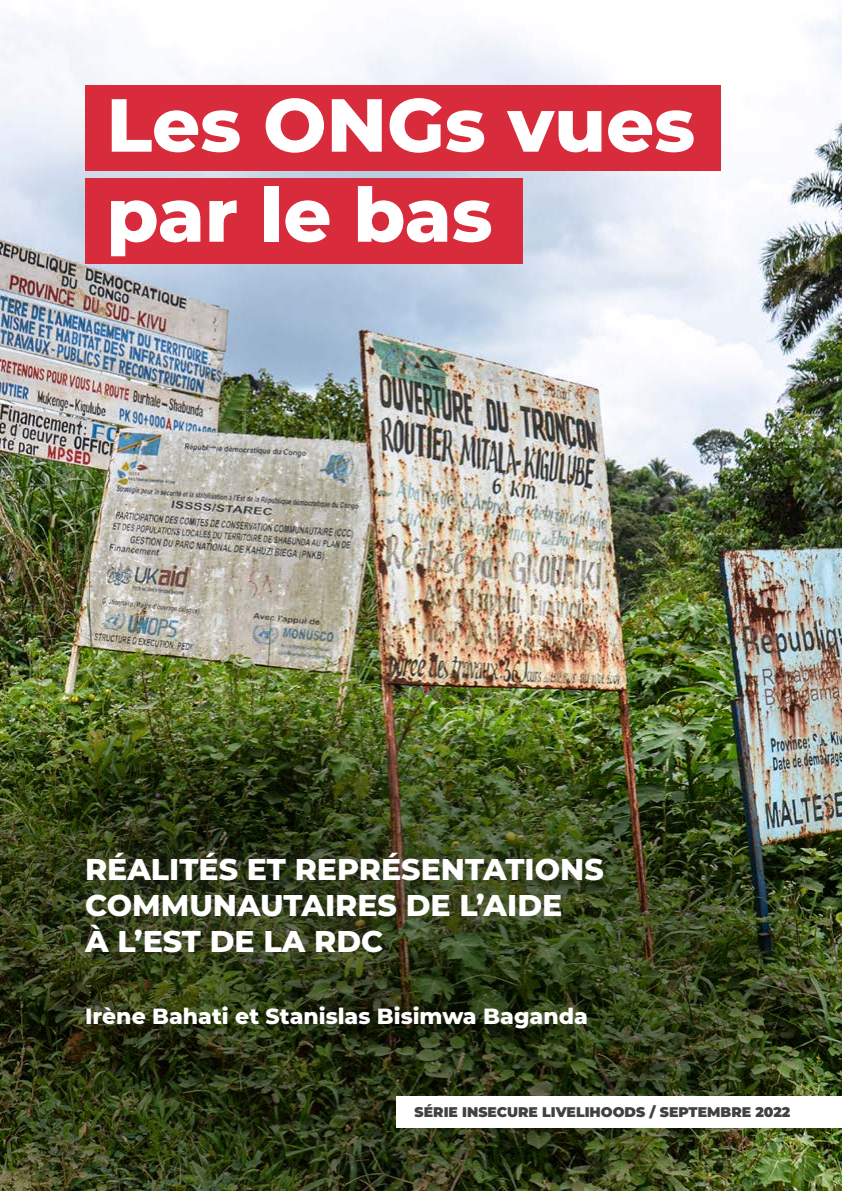
<style>
.page{position:relative;width:842px;height:1191px;background:#fff}
.page>*{position:absolute;margin:0;border:0;box-sizing:border-box;transform-origin:0 0}
.t1{font:800 75px/90px "Montserrat";color:#fff}
.t2{font:800 30px/36px "Montserrat";color:#fff}
.t3{font:800 22px "Montserrat";color:#fff}
.t4{font:900 14px "Montserrat";color:#414042}
</style>
<div class="page">
<img style="left:0;top:16px;width:842px;height:686px">
<img style="left:0;top:702px;width:842px;height:489px">
<div style="left:85px;top:85px;width:635px;height:85px;background:#d82b3c"></div>
<div style="left:85px;top:179px;width:437px;height:85px;background:#d82b3c"></div>
<div style="left:62px;top:830px;width:564px;height:147px;background:#414042;opacity:.5"></div>
<div style="left:55px;top:976px;width:561px;height:81px;background:#000;opacity:.25"></div>
<div style="left:397px;top:1096px;width:445px;height:31px;background:#fff"></div>
<h1 class="t1" style="left:106px;top:76px;width:590px">Les ONGs vues par le bas</h1>
<p class="t2" style="left:85px;top:849px;width:520px">RÉALITÉS ET REPRÉSENTATIONS<br>COMMUNAUTAIRES DE L’AIDE<br>À L’EST DE LA RDC</p>
<p class="t3" style="left:85px;top:999px;width:505px">Irène Bahati et Stanislas Bisimwa Baganda</p>
<p class="t4" style="left:415px;top:1101px;width:377px">SÉRIE INSECURE LIVELIHOODS / SEPTEMBRE 2022</p>
</div>
